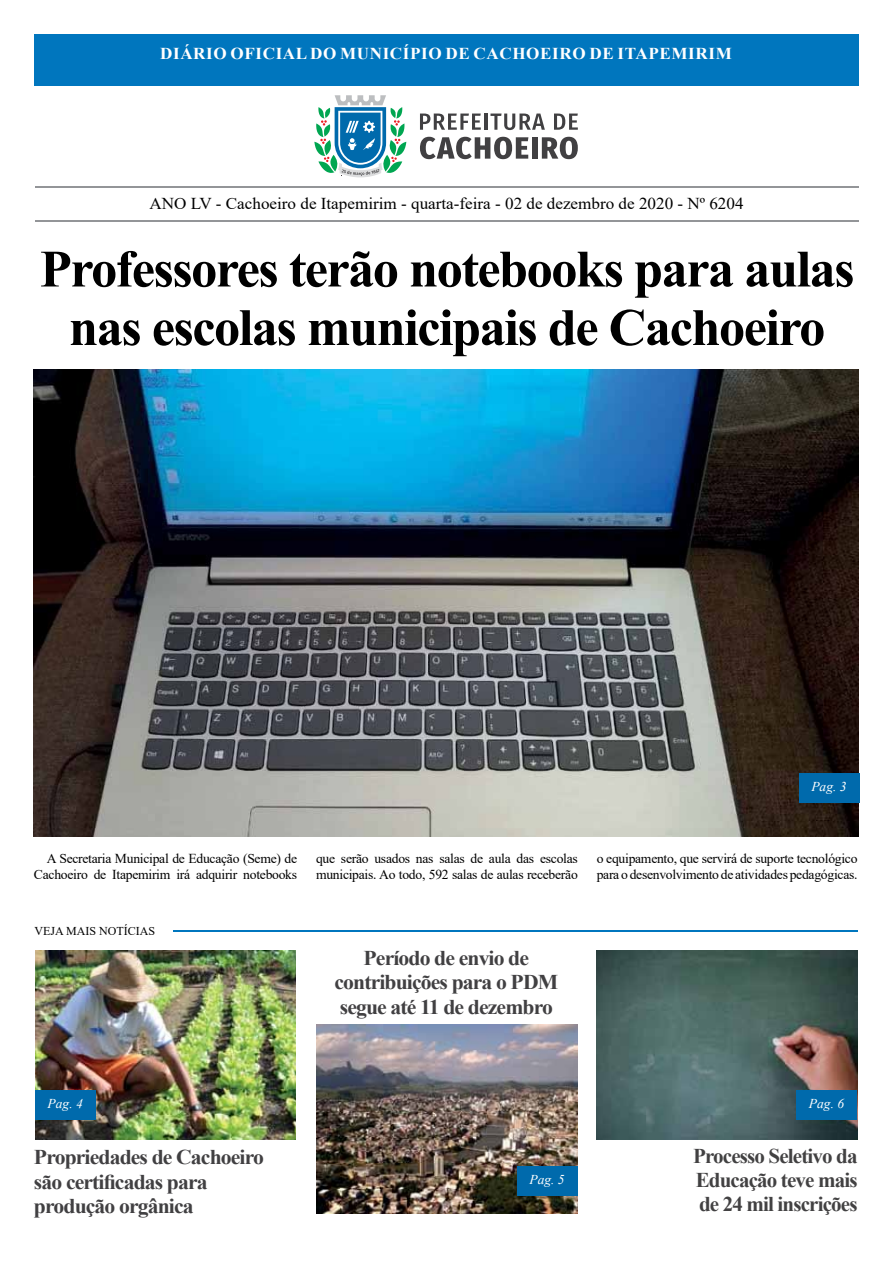
<style>
.page{position:relative;width:893px;height:1263px;background:#fff}
.page>*{position:absolute;margin:0;border:0;box-sizing:border-box;transform-origin:0 0}
.t1{font:700 52.5px/58.5px "Times New Roman";letter-spacing:-.03em;color:#000;text-align:center}
.t2{font:700 21px/24.3px "Times New Roman";letter-spacing:-.04em;color:#414042}
.t3{font:700 21px/24px "Times New Roman";letter-spacing:-.04em;color:#424142;text-align:justify}
.t4{font:16.65px "Times New Roman";color:#000}
.t5{font:700 16.65px "Times New Roman";letter-spacing:.035em;color:#fff}
.t6{font:13.65px/16.4px "Times New Roman";letter-spacing:-.02em;color:#000}
.t7{font:italic 13.5px "Times New Roman";color:#fff}
.t8{font:12px "Times New Roman";color:#000}
</style>
<div class="page">
<div style="left:34px;top:34px;width:825px;height:52px;background:#0076be"></div>
<img style="left:34px;top:370px;width:824px;height:466px">
<hr style="left:34px;top:186px;width:824px;height:2px;background:#939598">
<hr style="left:35px;top:220px;width:824px;height:2px;background:#939598">
<svg style="left:314px;top:95px;width:92px;height:83px"></svg>
<svg style="left:420px;top:114px;width:61px;height:16px"></svg>
<hr style="left:484px;top:114px;width:3px;height:16px;background:#414042">
<svg style="left:490px;top:114px;width:55px;height:16px"></svg>
<svg style="left:554px;top:114px;width:24px;height:16px"></svg>
<svg style="left:420px;top:137px;width:108px;height:22px"></svg>
<div style="left:532px;top:137px;width:5px;height:22px;background:#414042"></div>
<svg style="left:542px;top:137px;width:36px;height:22px"></svg>
<img style="left:35px;top:951px;width:261px;height:189px">
<img style="left:316px;top:1024px;width:262px;height:189px">
<img style="left:597px;top:951px;width:260px;height:189px">
<hr style="left:173px;top:930px;width:685px;height:2px;background:#0076be">
<div style="left:35px;top:1090px;width:61px;height:29px;background:#006aac"></div>
<div style="left:517px;top:1166px;width:60px;height:29px;background:#006aac"></div>
<div style="left:796px;top:1090px;width:61px;height:29px;background:#006aac"></div>
<div style="left:799px;top:773px;width:60px;height:30px;background:#006aac"></div>
<p class="t5" style="left:160px;top:41px;width:573px">DIÁRIO OFICIAL DO MUNICÍPIO DE CACHOEIRO DE ITAPEMIRIM</p>
<p class="t4" style="left:149px;top:192px;width:596px">ANO LV - Cachoeiro de Itapemirim - quarta-feira - 02 de dezembro de 2020 - Nº 6204</p>
<h1 class="t1" style="left:40px;top:238px;width:816px">Professores terão notebooks para aulas nas escolas municipais de Cachoeiro</h1>
<p class="t7" style="left:811px;top:778px;width:37px">Pag. 3</p>
<p class="t6" style="left:34px;top:849px;width:265px;text-align:right">A Secretaria Municipal de Educação (Seme) de<br>Cachoeiro de Itapemirim irá adquirir notebooks</p>
<p class="t6" style="left:316px;top:849px;width:263px">que serão usados nas salas de aula das escolas municipais. Ao todo, 592 salas de aulas receberão</p>
<p class="t6" style="left:597px;top:849px;width:262px">o equipamento, que servirá de suporte tecnológico para o desenvolvimento de atividades pedagógicas.</p>
<p class="t8" style="left:35px;top:923px;width:122px">VEJA MAIS NOTÍCIAS</p>
<p class="t7" style="left:48px;top:1094px;width:37px">Pag. 4</p>
<h2 class="t2" style="left:34px;top:1144px;width:231px">Propriedades de Cachoeiro são certificadas para produção orgânica</h2>
<h2 class="t2" style="left:334px;top:945px;width:225px;text-align:center">Período de envio de contribuições para o PDM segue até 11 de dezembro</h2>
<p class="t7" style="left:529px;top:1170px;width:37px">Pag. 5</p>
<p class="t7" style="left:809px;top:1094px;width:37px">Pag. 6</p>
<h2 class="t3" style="left:693px;top:1143px;width:166px">Processo Seletivo da Educação teve mais de 24 mil inscrições</h2>
</div>
